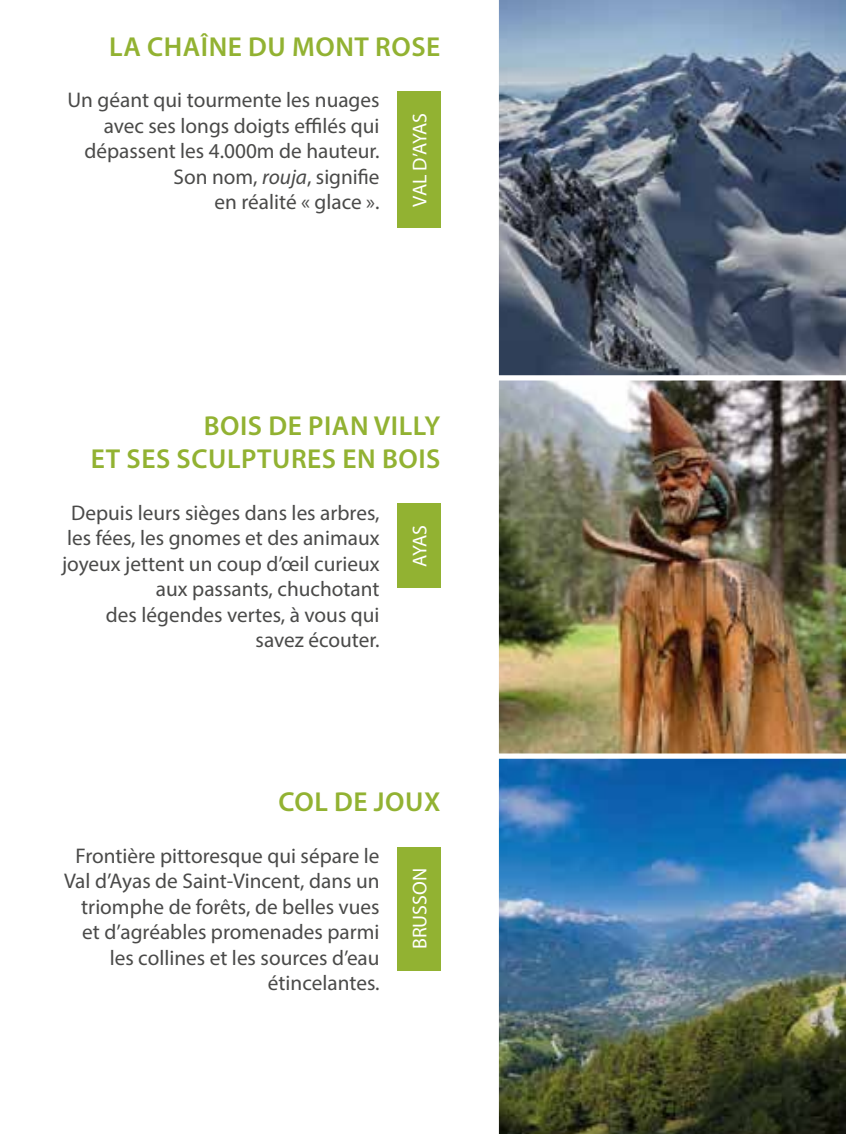
<style>
.page{position:relative;width:851px;height:1134px;background:#fff}
.page>*{position:absolute;margin:0;border:0;box-sizing:border-box;transform-origin:0 0}
.t1{font:600 27.5px/33px "Myriad Pro";letter-spacing:.02em;color:#92b232;text-align:right}
.t2{font:21.25px/25.5px "Myriad Pro";color:#4a4a49;text-align:right}
.t3{font:20px "Myriad Pro";color:#fff}
.s1{font-style:italic}
</style>
<div class="page">
<img style="left:500px;top:381px;width:344px;height:371px">
<img style="left:498px;top:758px;width:348px;height:376px">
<svg style="left:498px;top:0;width:348px;height:375px;background:#627083"></svg>
<div style="left:494px;top:375px;width:356px;height:383px;border:5px solid #fff"></div>
<div style="left:397px;top:91px;width:43px;height:137px;background:#92b232"></div>
<div style="left:397px;top:504px;width:43px;height:84px;background:#92b232"></div>
<div style="left:397px;top:847px;width:43px;height:123px;background:#92b232"></div>
<svg style="left:849px;top:375px;width:1px;height:383px"></svg>
<p class="t1" style="left:109px;top:30px;width:333px">LA CHAÎNE DU MONT ROSE</p>
<p class="t2" style="left:67px;top:87px;width:313px">Un géant qui tourmente les nuages avec ses longs doigts effilés qui dépassent les 4.000m de hauteur.<br>Son nom, <span class="s1">rouja</span>, signifie<br>en réalité « glace ».</p>
<p class="t3" style="left:407px;top:206px;width:95px;rotate:-90deg">VAL D’AYAS</p>
<p class="t1" style="left:91px;top:408px;width:351px">BOIS DE PIAN VILLY<br>ET SES SCULPTURES EN BOIS</p>
<p class="t2" style="left:62px;top:499px;width:319px">Depuis leurs sièges dans les arbres, les fées, les gnomes et des animaux joyeux jettent un coup d’œil curieux aux passants, chuchotant<br>des légendes vertes, à vous qui savez écouter.</p>
<p class="t3" style="left:407px;top:567px;width:43px;rotate:-90deg">AYAS</p>
<p class="t1" style="left:278px;top:784px;width:163px">COL DE JOUX</p>
<p class="t2" style="left:64px;top:842px;width:317px">Frontière pittoresque qui sépare le<br>Val d’Ayas de Saint-Vincent, dans un triomphe de forêts, de belles vues et d’agréables promenades parmi les collines et les sources d’eau étincelantes.</p>
<p class="t3" style="left:407px;top:949px;width:83px;rotate:-90deg">BRUSSON</p>
</div>
